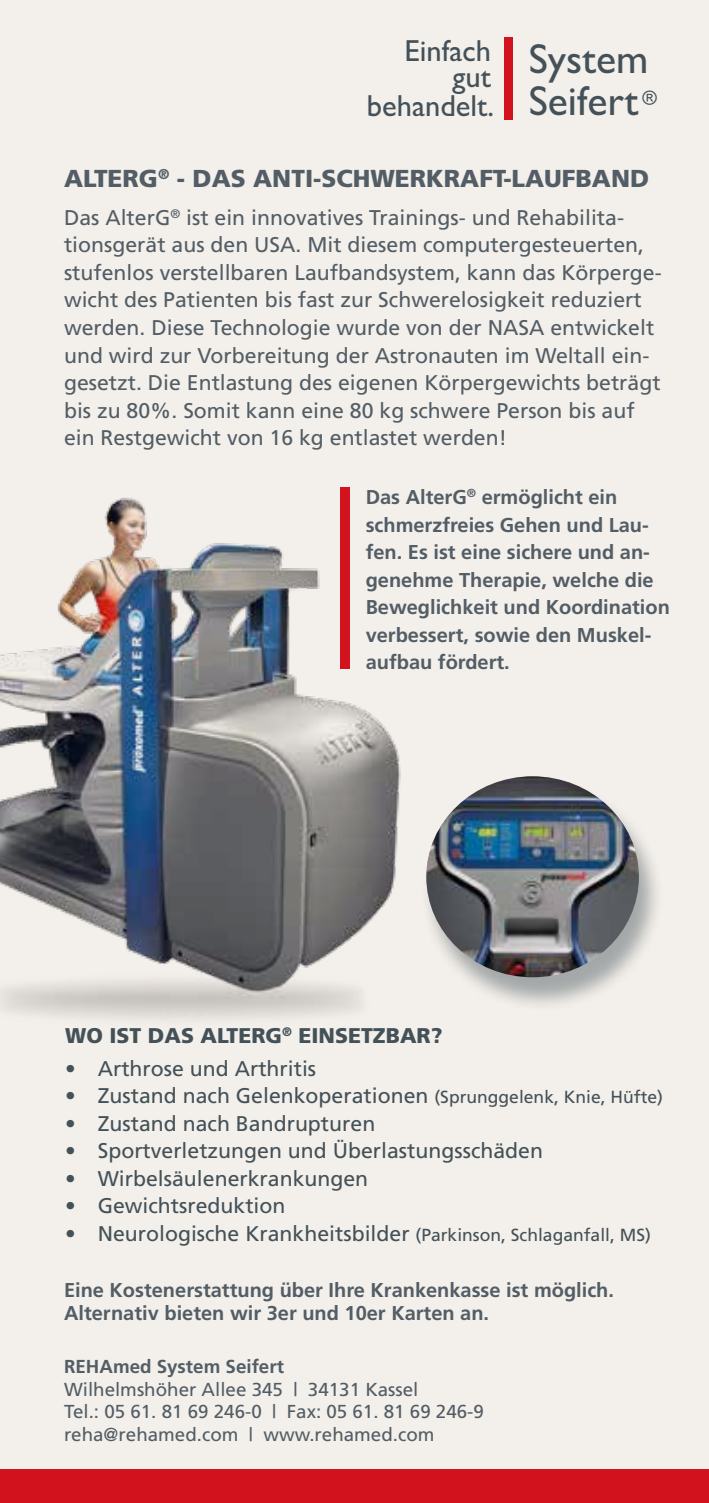
<style>
.page{position:relative;width:709px;height:1503px;background:#fff}
.page>*{position:absolute;margin:0;border:0;box-sizing:border-box;transform-origin:0 0}
.t1{font:41.75px/41.8px "Gill Sans";color:#445159}
.t2{font:30.5px/25.8px "Gill Sans";color:#445159;text-align:right}
.t3{font:900 24.5px "Frutiger";color:#525d65}
.t4{font:21.25px/27.5px "Frutiger";color:#525d65}
.t5{font:21.25px "Frutiger";color:#435158}
.t6{font:900 21.25px "Frutiger";color:#435158}
.t7{font:700 20px/27.5px "Frutiger";color:#525d65}
.t8{font:18.75px/22.5px "Frutiger";color:#525d65}
.t9{font:700 18.75px "Frutiger";color:#525d65}
.s1{font-size:17.5px}
</style>
<div class="page">
<div style="left:0;top:0;width:709px;height:1502px;background:#f3efea"></div>
<div style="left:504px;top:37px;width:9px;height:83px;background:#d2121e"></div>
<img style="left:0;top:487px;width:401px;height:532px">
<div style="left:421px;top:780px;width:243px;height:231px;background:#435158;opacity:.45"></div>
<img style="left:426px;top:776px;width:213px;height:201px">
<div style="left:340px;top:487px;width:9px;height:182px;background:#d2131e"></div>
<div style="left:0;top:1469px;width:709px;height:33px;background:#d2131e"></div>
<h2 class="t2" style="left:404px;top:37px;width:88px">Einfach gut</h2>
<h2 class="t2" style="left:367px;top:92px;width:129px">behandelt.</h2>
<h1 class="t1" style="left:528px;top:38px;width:130px">System<br>Seifert <sup>®</sup></h1>
<p class="t3" style="left:64px;top:164px;width:586px">ALTERG<sup>®</sup> - DAS ANTI-SCHWERKRAFT-LAUFBAND</p>
<p class="t4" style="left:64px;top:204px;width:599px">Das AlterG<sup>®</sup> ist ein innovatives Trainings- und Rehabilita&shy;tionsgerät aus den USA. Mit diesem computergesteuerten, stufenlos verstellbaren Laufbandsystem, kann das Körperge&shy;wicht des Patienten bis fast zur Schwerelosigkeit reduziert werden. Diese Technologie wurde von der NASA entwickelt und wird zur Vorbereitung der Astronauten im Weltall ein&shy;gesetzt. Die Entlastung des eigenen Körpergewichts beträgt bis zu 80%. Somit kann eine 80 kg schwere Person bis auf ein Restgewicht von 16 kg entlastet werden!</p>
<p class="t7" style="left:366px;top:483px;width:306px">Das AlterG<sup>®</sup> ermöglicht ein schmerzfreies Gehen und Lau&shy;fen. Es ist eine sichere und an&shy;genehme Therapie, welche die<br>Beweglichkeit und Koordination verbessert, sowie den Muskel&shy;aufbau fördert.</p>
<p class="t6" style="left:65px;top:1022px;width:379px">WO IST DAS ALTERG<sup>®</sup> EINSETZBAR?</p>
<p class="t5" style="left:65px;top:1055px;width:252px">• Arthrose und Arthritis</p>
<p class="t5" style="left:65px;top:1083px;width:599px">• Zustand nach Gelenkoperationen <span class="s1">(Sprunggelenk, Knie, Hüfte)</span></p>
<p class="t5" style="left:65px;top:1110px;width:311px">• Zustand nach Bandrupturen</p>
<p class="t5" style="left:65px;top:1138px;width:479px">• Sportverletzungen und Überlastungsschäden</p>
<p class="t5" style="left:65px;top:1165px;width:304px">• Wirbelsäulenerkrankungen</p>
<p class="t5" style="left:65px;top:1193px;width:222px">• Gewichtsreduktion</p>
<p class="t5" style="left:65px;top:1220px;width:587px">• Neurologische Krankheitsbilder <span class="s1">(Parkinson, Schlaganfall, MS)</span></p>
<p class="t7" style="left:64px;top:1278px;width:551px;line-height:22.5px">Eine Kostenerstattung über Ihre Krankenkasse ist möglich.<br>Alternativ bieten wir 3er und 10er Karten an.</p>
<p class="t9" style="left:64px;top:1355px;width:221px">REHAmed System Seifert</p>
<p class="t8" style="left:64px;top:1377px;width:421px">Wilhelmshöher Allee 345 | 34131 Kassel<br>Tel.: 05 61. 81 69 246-0 | Fax: 05 61. 81 69 246-9 reha@rehamed.com | www.rehamed.com</p>
</div>
